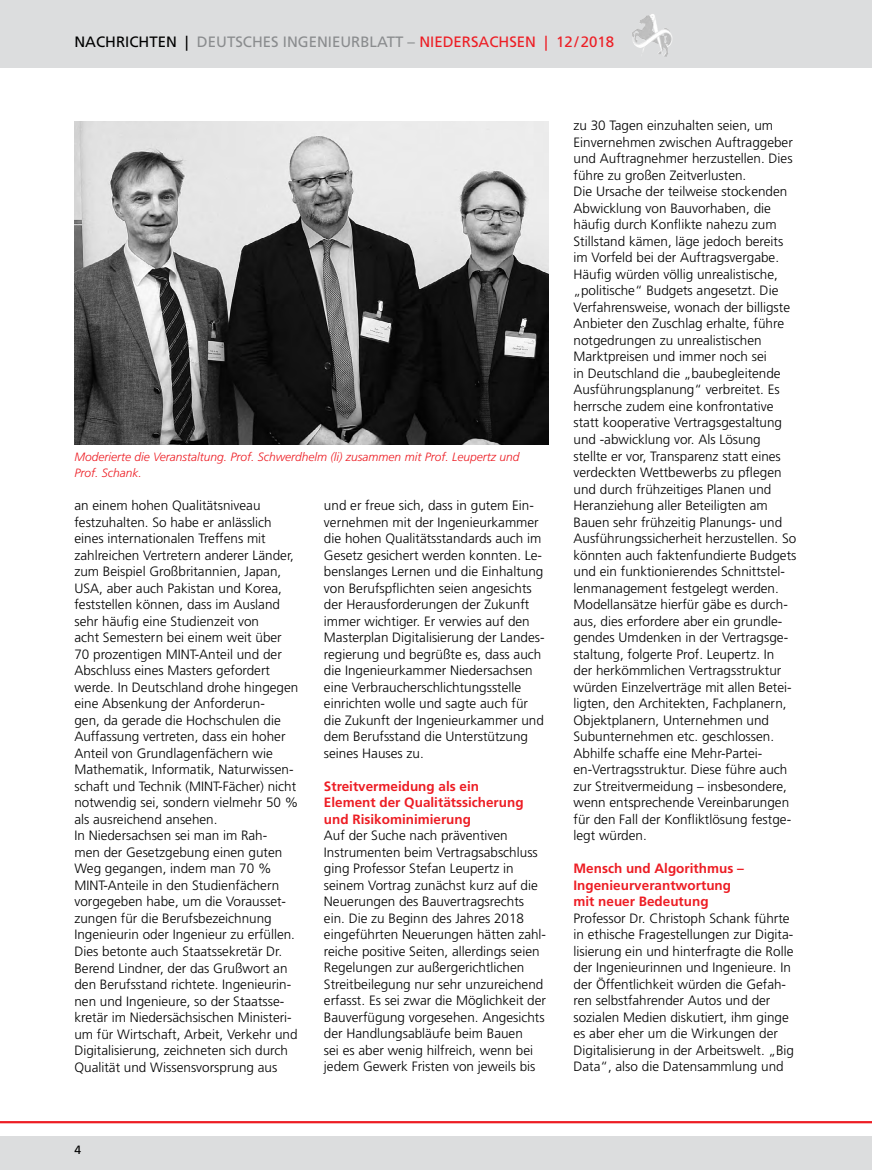
<style>
.page{position:relative;width:872px;height:1170px;background:#fff}
.page>*{position:absolute;margin:0;border:0;box-sizing:border-box;transform-origin:0 0}
.t1{font:15px "Frutiger LT Std";color:#8a8c8e}
.t2{font:300 13.5px/16.5px "Frutiger LT Std";color:#000}
.t3{font:700 13.5px/16.5px "Frutiger LT Std";color:#ed1d24}
.t4{font:italic 300 12px/16.5px "Frutiger LT Std";color:#ed1d24}
.t5{font:12px "Frutiger LT Std";color:#000}
.s1{color:#000}
.s2{color:#ed1d24}
</style>
<div class="page">
<div style="left:0;top:0;width:872px;height:68px;background:#dcddde"></div>
<div style="left:0;top:1135px;width:872px;height:34px;background:#dcddde"></div>
<svg style="left:639px;top:14px;width:13px;height:9px"></svg>
<hr style="left:0;top:1120px;width:872px;height:3px;background:#ed1d24">
<img style="left:74px;top:121px;width:474px;height:323px">
<p class="t1" style="left:74px;top:33px;width:541px"><span class="s1">NACHRICHTEN |</span> DEUTSCHES INGENIEURBLATT – <span class="s2">NIEDERSACHSEN | 12/2018</span></p>
<p class="t4" style="left:74px;top:448px;width:446px">Moderierte die Veranstaltung. Prof. Schwerdhelm (li) zusammen mit Prof. Leupertz und<br>Prof. Schank.</p>
<p class="t2" style="left:74px;top:497px;width:225px">an einem hohen Qualitätsniveau festzuhalten. So habe er anlässlich eines internationalen Treffens mit zahlreichen Vertretern anderer Länder, zum Beispiel Großbritannien, Japan, USA, aber auch Pakistan und Korea, feststellen können, dass im Ausland sehr häufig eine Studienzeit von<br>acht Semestern bei einem weit über 70 prozentigen MINT-Anteil und der Abschluss eines Masters gefordert werde. In Deutschland drohe hingegen eine Absenkung der Anforderun-<br>gen, da gerade die Hochschulen die Auffassung vertreten, dass ein hoher Anteil von Grundlagenfächern wie Mathematik, Informatik, Naturwissen&shy;schaft und Technik (MINT-Fächer) nicht notwendig sei, sondern vielmehr 50 % als ausreichend ansehen.<br>In Niedersachsen sei man im Rah-<br>men der Gesetzgebung einen guten Weg gegangen, indem man 70 % MINT-Anteile in den Studienfächern vorgegeben habe, um die Vorausset&shy;zungen für die Berufsbezeichnung Ingenieurin oder Ingenieur zu erfüllen.<br>Dies betonte auch Staatssekretär Dr.<br>Berend Lindner, der das Grußwort an den Berufsstand richtete. Ingenieurin&shy;nen und Ingenieure, so der Staatsse&shy;kretär im Niedersächsischen Ministeri&shy;um für Wirtschaft, Arbeit, Verkehr und Digitalisierung, zeichneten sich durch Qualität und Wissensvorsprung aus</p>
<p class="t2" style="left:324px;top:497px;width:222px">und er freue sich, dass in gutem Ein&shy;vernehmen mit der Ingenieurkammer die hohen Qualitätsstandards auch im Gesetz gesichert werden konnten. Le&shy;benslanges Lernen und die Einhaltung von Berufspflichten seien angesichts der Herausforderungen der Zukunft immer wichtiger. Er verwies auf den Masterplan Digitalisierung der Landes&shy;regierung und begrüßte es, dass auch die Ingenieurkammer Niedersachsen eine Verbraucherschlichtungsstelle einrichten wolle und sagte auch für die Zukunft der Ingenieurkammer und dem Berufsstand die Unterstützung seines Hauses zu.</p>
<p class="t3" style="left:324px;top:777px;width:201px">Streitvermeidung als ein<br>Element der Qualitätssicherung und Risikominimierung</p>
<p class="t2" style="left:324px;top:827px;width:224px">Auf der Suche nach präventiven Instrumenten beim Vertragsabschluss ging Professor Stefan Leupertz in seinem Vortrag zunächst kurz auf die Neuerungen des Bauvertragsrechts ein. Die zu Beginn des Jahres 2018 eingeführten Neuerungen hätten zahl&shy;reiche positive Seiten, allerdings seien Regelungen zur außergerichtlichen Streitbeilegung nur sehr unzureichend erfasst. Es sei zwar die Möglichkeit der Bauverfügung vorgesehen. Angesichts der Handlungsabläufe beim Bauen<br>sei es aber wenig hilfreich, wenn bei jedem Gewerk Fristen von jeweils bis</p>
<p class="t2" style="left:573px;top:118px;width:224px">zu 30 Tagen einzuhalten seien, um Einvernehmen zwischen Auftraggeber und Auftragnehmer herzustellen. Dies führe zu großen Zeitverlusten.<br>Die Ursache der teilweise stockenden Abwicklung von Bauvorhaben, die häufig durch Konflikte nahezu zum Stillstand kämen, läge jedoch bereits im Vorfeld bei der Auftragsvergabe.<br>Häufig würden völlig unrealistische, „politische“ Budgets angesetzt. Die Verfahrensweise, wonach der billigste Anbieter den Zuschlag erhalte, führe notgedrungen zu unrealistischen Marktpreisen und immer noch sei<br>in Deutschland die „baubegleitende Ausführungsplanung“ verbreitet. Es herrsche zudem eine konfrontative statt kooperative Vertragsgestaltung und -abwicklung vor. Als Lösung stellte er vor, Transparenz statt eines verdeckten Wettbewerbs zu pflegen und durch frühzeitiges Planen und Heranziehung aller Beteiligten am Bauen sehr frühzeitig Planungs- und Ausführungssicherheit herzustellen. So könnten auch faktenfundierte Budgets und ein funktionierendes Schnittstel&shy;lenmanagement festgelegt werden.<br>Modellansätze hierfür gäbe es durch&shy;aus, dies erfordere aber ein grundle&shy;gendes Umdenken in der Vertragsge&shy;staltung, folgerte Prof. Leupertz. In der herkömmlichen Vertragsstruktur würden Einzelverträge mit allen Betei&shy;ligten, den Architekten, Fachplanern, Objektplanern, Unternehmen und Subunternehmen etc. geschlossen.<br>Abhilfe schaffe eine Mehr-Partei&shy;en-Vertragsstruktur. Diese führe auch zur Streitvermeidung – insbesondere, wenn entsprechende Vereinbarungen für den Fall der Konfliktlösung festge&shy;legt würden.</p>
<p class="t3" style="left:573px;top:860px;width:172px">Mensch und Algorithmus –<br>Ingenieurverantwortung mit neuer Bedeutung</p>
<p class="t2" style="left:573px;top:909px;width:222px">Professor Dr. Christoph Schank führte in ethische Fragestellungen zur Digita&shy;lisierung ein und hinterfragte die Rolle der Ingenieurinnen und Ingenieure. In der Öffentlichkeit würden die Gefah&shy;ren selbstfahrender Autos und der sozialen Medien diskutiert, ihm ginge es aber eher um die Wirkungen der Digitalisierung in der Arbeitswelt. „Big Data“, also die Datensammlung und</p>
<p class="t5" style="left:74px;top:1142px;width:8px">4</p>
</div>
